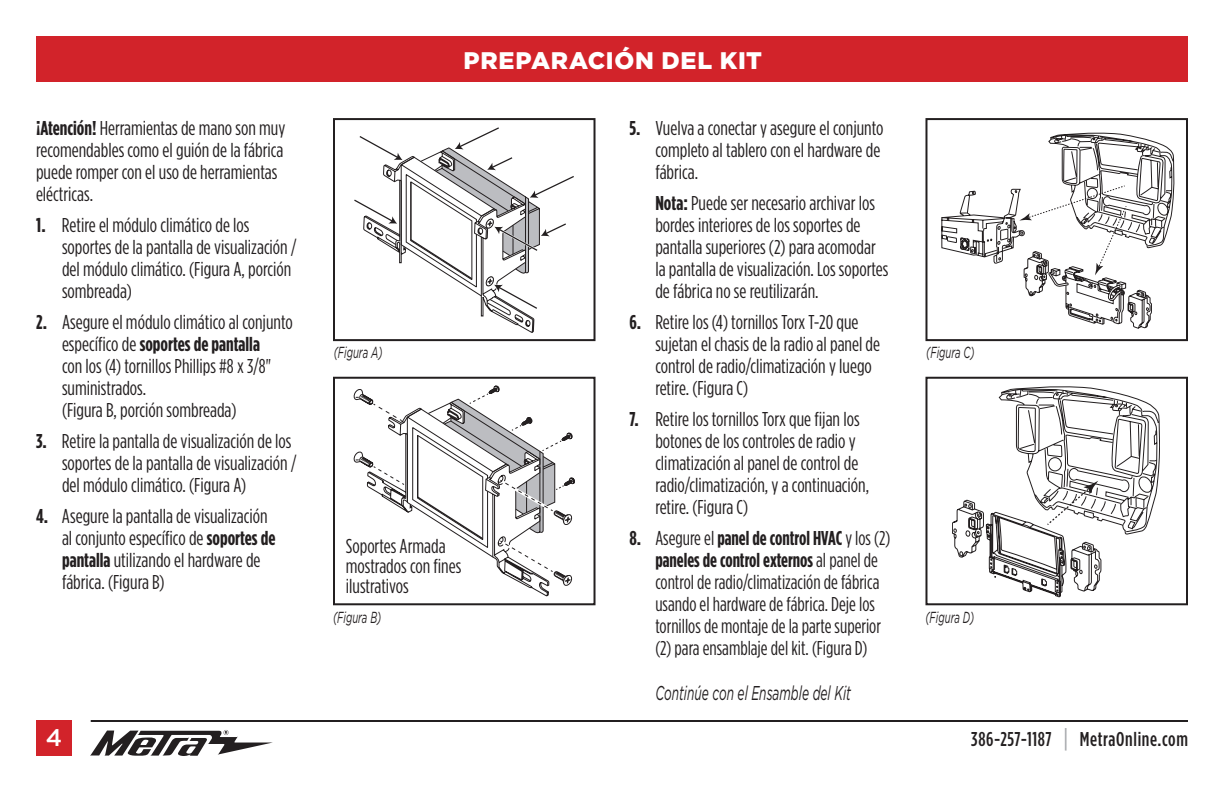
<style>
.page{position:relative;width:1224px;height:792px;background:#fff}
.page>*{position:absolute;margin:0;border:0;box-sizing:border-box;transform-origin:0 0}
.t1{font:900 24px "Gotham";letter-spacing:.025em;color:#fff}
.t2{font:500 24px "Gotham";color:#fff}
.t3{font:20px/22px "Gotham Condensed";color:#231f20}
.t4{font:500 20px "Gotham Condensed";letter-spacing:.03em;color:#231f20}
.t5{font:italic 20px "Gotham";color:#231f20;scale:.6 1}
.t6{font:italic 16px "Gotham";color:#231f20;scale:.6 1}
.s1{font-weight:700}
.s2{font-size:26px;color:#a7a9ac}
</style>
<div class="page">
<div style="left:36px;top:36px;width:1152px;height:45px;background:#d2232a"></div>
<svg style="left:90px;top:730px;width:183px;height:26px"></svg>
<hr style="left:91px;top:720px;width:1097px;height:2px;background:#231f20">
<div style="left:36px;top:720px;width:36px;height:36px;background:#d2232a"></div>
<svg style="left:942px;top:133px;width:232px;height:131px"></svg>
<svg style="left:1019px;top:185px;width:133px;height:143px"></svg>
<div style="left:925px;top:118px;width:263px;height:223px;border:2px solid #231f20"></div>
<svg style="left:952px;top:387px;width:208px;height:210px"></svg>
<div style="left:925px;top:377px;width:263px;height:228px;border:2px solid #231f20"></div>
<svg style="left:354px;top:127px;width:220px;height:206px"></svg>
<div style="left:333px;top:118px;width:263px;height:223px;border:2px solid #231f20"></div>
<svg style="left:354px;top:386px;width:221px;height:210px"></svg>
<div style="left:333px;top:377px;width:263px;height:228px;border:2px solid #231f20"></div>
<p class="t3" style="left:36px;top:117px;width:251px"><span class="s1">¡Atención!</span> Herramientas de mano son muy recomendables como el guión de la fábrica puede romper con el uso de herramientas eléctricas.</p>
<p class="t3" style="left:62px;top:214px;width:236px;text-indent:-26px"><span class="s1">1.</span> Retire el módulo climático de los soportes de la pantalla de visualización / del módulo climático. (Figura A, porción sombreada)</p>
<p class="t3" style="left:62px;top:311px;width:232px;text-indent:-26px"><span class="s1">2.</span> Asegure el módulo climático al conjunto específico de <span class="s1">soportes de pantalla<br></span>con los (4) tornillos Phillips #8 x 3/8" suministrados.<br>(Figura B, porción sombreada)</p>
<p class="t3" style="left:62px;top:430px;width:236px;text-indent:-26px"><span class="s1">3.</span> Retire la pantalla de visualización de los soportes de la pantalla de visualización / del módulo climático. (Figura A)</p>
<p class="t3" style="left:62px;top:505px;width:215px;text-indent:-26px"><span class="s1">4.</span> Asegure la pantalla de visualización al conjunto específico de <span class="s1">soportes de pantalla</span> utilizando el hardware de fábrica. (Figura B)</p>
<p class="t1" style="left:464px;top:46px;width:300px">PREPARACIÓN DEL KIT</p>
<p class="t6" style="left:334px;top:343px;width:83px">(Figura A)</p>
<p class="t3" style="left:346px;top:536px;width:117px;line-height:20px">Soportes Armada mostrados con fines ilustrativos</p>
<p class="t6" style="left:333px;top:609px;width:82px">(Figura B)</p>
<p class="t3" style="left:655px;top:117px;width:230px;text-indent:-26px"><span class="s1">5.</span> Vuelva a conectar y asegure el conjunto completo al tablero con el hardware de fábrica.</p>
<p class="t3" style="left:655px;top:192px;width:235px"><span class="s1">Nota:</span> Puede ser necesario archivar los bordes interiores de los soportes de pantalla superiores (2) para acomodar la pantalla de visualización. Los soportes de fábrica no se reutilizarán.</p>
<p class="t3" style="left:655px;top:311px;width:226px;text-indent:-26px"><span class="s1">6.</span> Retire los (4) tornillos Torx T-20 que sujetan el chasis de la radio al panel de control de radio/climatización y luego retire. (Figura C)</p>
<p class="t3" style="left:655px;top:408px;width:215px;text-indent:-26px"><span class="s1">7.</span> Retire los tornillos Torx que fijan los botones de los controles de radio y climatización al panel de control de radio/climatización, y a continuación, retire. (Figura C)</p>
<p class="t3" style="left:655px;top:527px;width:237px;text-indent:-26px"><span class="s1">8.</span> Asegure el <span class="s1">panel de control HVAC</span> y los (2) <span class="s1">paneles de control externos</span> al panel de control de radio/climatización de fábrica usando el hardware de fábrica. Deje los tornillos de montaje de la parte superior (2) para ensamblaje del kit. (Figura D)</p>
<p class="t5" style="left:655px;top:682px;width:328px">Continúe con el Ensamble del Kit</p>
<p class="t6" style="left:926px;top:343px;width:82px">(Figura C)</p>
<p class="t6" style="left:925px;top:609px;width:83px">(Figura D)</p>
<p class="t2" style="left:46px;top:724px;width:18px">4</p>
<p class="t4" style="left:971px;top:728px;width:218px">386-257-1187 <span class="s2">|</span> MetraOnline.com</p>
</div>
